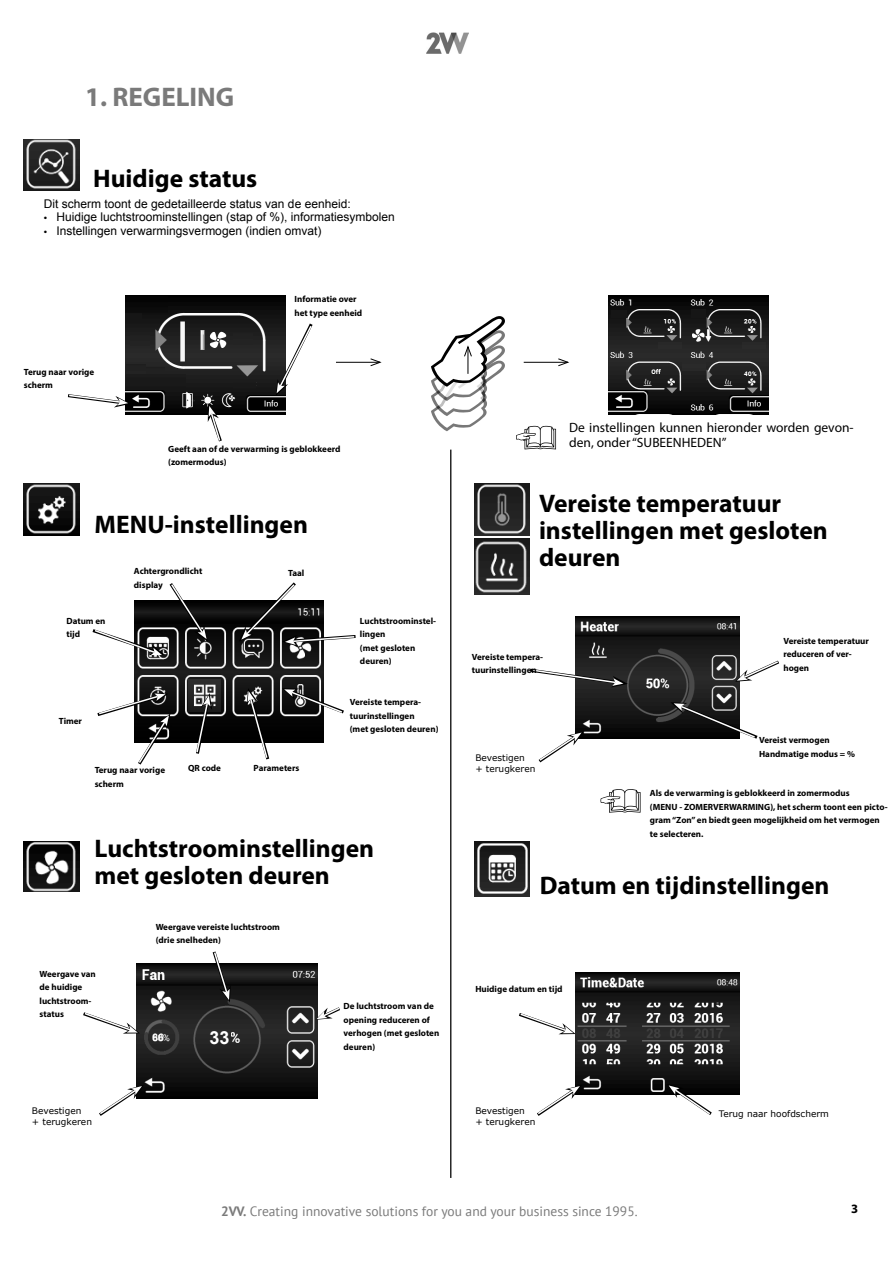
<style>
.page{position:relative;width:893px;height:1263px;background:#fff}
.page>*{position:absolute;margin:0;border:0;box-sizing:border-box;transform-origin:0 0}
.t1{font:700 27px "Myriad Pro";color:#7a7a7a}
.t2{font:700 25.5px/27px "Myriad Pro";color:#000}
.t3{font:700 18px "Arial";color:#fff}
.t4{font:13.5px/15px "Myriad Pro";color:#000}
.t5{font:13.5px "PT Sans";color:#7a7a7a}
.t6{font:700 12.75px "Myriad Pro";color:#000}
.t7{font:12px "Arial";color:#000}
.t8{font:700 10.5px "Arial";color:#fff}
.t9{font:700 9px/13.5px "Myriad Pro";color:#000}
.t10{font:9px/10.8px "Verdana";color:#000}
.s1{font-family:"Myriad Pro"}
.s2{font-weight:700}
</style>
<div class="page">
<img style="left:426px;top:32px;width:43px;height:22px">
<img style="left:134px;top:601px;width:189px;height:141px">
<img style="left:189px;top:679px;width:32px;height:33px">
<svg style="left:516px;top:426px;width:40px;height:23px"></svg>
<svg style="left:600px;top:789px;width:40px;height:24px"></svg>
<img style="left:126px;top:295px;width:159px;height:120px">
<svg style="left:67px;top:392px;width:64px;height:15px"></svg>
<svg style="left:276px;top:320px;width:37px;height:76px"></svg>
<svg style="left:208px;top:405px;width:16px;height:37px"></svg>
<svg style="left:431px;top:316px;width:74px;height:115px"></svg>
<hr style="left:336px;top:362px;width:44px;height:1px;background:#000">
<svg style="left:369px;top:358px;width:13px;height:9px"></svg>
<hr style="left:524px;top:362px;width:44px;height:1px;background:#000">
<svg style="left:557px;top:358px;width:12px;height:9px"></svg>
<img style="left:24px;top:139px;width:55px;height:52px">
<img style="left:24px;top:483px;width:55px;height:52px">
<img style="left:474px;top:483px;width:56px;height:52px">
<img style="left:24px;top:842px;width:55px;height:49px">
<img style="left:474px;top:841px;width:56px;height:55px">
<svg style="left:282px;top:688px;width:62px;height:28px"></svg>
<svg style="left:247px;top:688px;width:24px;height:72px"></svg>
<svg style="left:97px;top:693px;width:73px;height:72px"></svg>
<svg style="left:239px;top:582px;width:117px;height:64px"></svg>
<svg style="left:92px;top:583px;width:116px;height:72px"></svg>
<hr style="left:450px;top:450px;width:1px;height:728px;background:#000">
<img style="left:137px;top:963px;width:180px;height:135px">
<svg style="left:316px;top:1005px;width:24px;height:15px"></svg>
<svg style="left:210px;top:951px;width:21px;height:51px"></svg>
<svg style="left:83px;top:1010px;width:57px;height:24px"></svg>
<svg style="left:519px;top:1010px;width:57px;height:24px"></svg>
<svg style="left:99px;top:1085px;width:45px;height:31px"></svg>
<img style="left:474px;top:539px;width:56px;height:55px">
<img style="left:576px;top:616px;width:163px;height:123px">
<svg style="left:735px;top:658px;width:44px;height:24px"></svg>
<svg style="left:530px;top:667px;width:98px;height:20px"></svg>
<svg style="left:538px;top:732px;width:45px;height:31px"></svg>
<svg style="left:670px;top:702px;width:88px;height:37px"></svg>
<img style="left:576px;top:972px;width:163px;height:123px">
<svg style="left:537px;top:1085px;width:45px;height:31px"></svg>
<svg style="left:667px;top:1084px;width:48px;height:31px"></svg>
<img style="left:126px;top:296px;width:42px;height:17px">
<img style="left:126px;top:313px;width:16px;height:6px">
<img style="left:233px;top:333px;width:19px;height:11px">
<img style="left:131px;top:334px;width:19px;height:12px">
<img style="left:145px;top:368px;width:19px;height:6px">
<img style="left:233px;top:381px;width:23px;height:9px">
<img style="left:126px;top:364px;width:19px;height:10px">
<img style="left:126px;top:374px;width:59px;height:16px">
<img style="left:609px;top:295px;width:159px;height:120px">
<img style="left:611px;top:310px;width:15px;height:8px">
<img style="left:658px;top:342px;width:24px;height:10px">
<img style="left:742px;top:342px;width:24px;height:10px">
<img style="left:691px;top:310px;width:15px;height:7px">
<img style="left:682px;top:361px;width:23px;height:9px">
<img style="left:211px;top:1029px;width:5px;height:16px">
<img style="left:216px;top:1029px;width:14px;height:16px">
<svg style="left:194px;top:693px;width:18px;height:61px"></svg>
<h1 class="t1" style="left:85px;top:80px;width:151px">1. REGELING</h1>
<h2 class="t2" style="left:93px;top:164px;width:166px">Huidige status</h2>
<h3 class="t7" style="left:44px;top:196px;width:308px">Dit scherm toont de gedetailleerde status van de eenheid:</h3>
<h3 class="t7" style="left:44px;top:209px;width:352px"><span class="s1">•</span> Huidige luchtstroominstellingen (stap of %), informatiesymbolen</h3>
<h3 class="t7" style="left:44px;top:223px;width:279px"><span class="s1">•</span> Instellingen verwarmingsvermogen (indien omvat)</h3>
<p class="t9" style="left:24px;top:365px;width:72px">Terug naar vorige scherm</p>
<p class="t9" style="left:294px;top:292px;width:69px">Informatie over het type eenheid</p>
<p class="t9" style="left:168px;top:442px;width:174px">Geeft aan of de verwarming is geblokkeerd (zomermodus)</p>
<h2 class="t2" style="left:95px;top:510px;width:215px">MENU-instellingen</h2>
<p class="t9" style="left:66px;top:614px;width:41px">Datum en tijd</p>
<p class="t9" style="left:134px;top:564px;width:70px">Achtergrondlicht</p>
<p class="t9" style="left:288px;top:565px;width:18px">Taal</p>
<p class="t9" style="left:134px;top:578px;width:30px">display</p>
<p class="t9" style="left:59px;top:714px;width:25px">Timer</p>
<p class="t9" style="left:95px;top:763px;width:72px">Terug naar vorige scherm</p>
<p class="t9" style="left:188px;top:761px;width:34px">QR code</p>
<p class="t9" style="left:254px;top:761px;width:47px">Parameters</p>
<p class="t9" style="left:360px;top:613px;width:78px">Luchtstroominstel&shy;lingen<br>(met gesloten deuren)</p>
<p class="t9" style="left:350px;top:695px;width:90px">Vereiste tempera&shy;tuurinstellingen<br>(met gesloten deuren)</p>
<h2 class="t2" style="left:95px;top:834px;width:281px">Luchtstroominstellingen met gesloten deuren</h2>
<p class="t9" style="left:40px;top:966px;width:58px">Weergave van de huidige luchtstroom&shy;status</p>
<p class="t10" style="left:32px;top:1105px;width:62px">Bevestigen<br>+ terugkeren</p>
<p class="t9" style="left:156px;top:920px;width:126px">Weergave vereiste luchtstroom (drie snelheden)</p>
<p class="t8" style="left:152px;top:1030px;width:13px">66</p>
<h3 class="t3" style="left:209px;top:1025px;width:22px">33</h3>
<p class="t9" style="left:344px;top:999px;width:97px">De luchtstroom van de opening reduceren of verhogen (met gesloten deuren)</p>
<h3 class="t4" style="left:569px;top:420px;width:286px">De instellingen kunnen hieronder worden gevon&shy;den, onder “SUBEENHEDEN”</h3>
<h2 class="t2" style="left:539px;top:489px;width:290px">Vereiste temperatuur instellingen met gesloten deuren</h2>
<p class="t9" style="left:472px;top:649px;width:73px">Vereiste tempera&shy;tuurinstellingen</p>
<p class="t10" style="left:475px;top:752px;width:62px">Bevestigen<br>+ terugkeren</p>
<p class="t9" style="left:783px;top:634px;width:87px">Vereiste temperatuur reduceren of ver&shy;hogen</p>
<p class="t9" style="left:759px;top:733px;width:98px">Vereist vermogen<br>Handmatige modus = %</p>
<p class="t9" style="left:650px;top:786px;width:239px">Als de verwarming is geblokkeerd in zomermodus<br>(MENU - ZOMERVERWARMING), het scherm toont een picto&shy;gram “Zon” en biedt geen mogelijkheid om het vermogen te selecteren.</p>
<h2 class="t2" style="left:540px;top:871px;width:291px">Datum en tijdinstellingen</h2>
<p class="t9" style="left:475px;top:982px;width:89px">Huidige datum en tijd</p>
<p class="t10" style="left:475px;top:1105px;width:62px">Bevestigen<br>+ terugkeren</p>
<p class="t10" style="left:719px;top:1108px;width:112px">Terug naar hoofdscherm</p>
<h3 class="t5" style="left:221px;top:1203px;width:418px"><span class="s2">2VV.</span> Creating innovative solutions for you and your business since 1995.</h3>
<h3 class="t6" style="left:851px;top:1200px;width:9px">3</h3>
</div>
